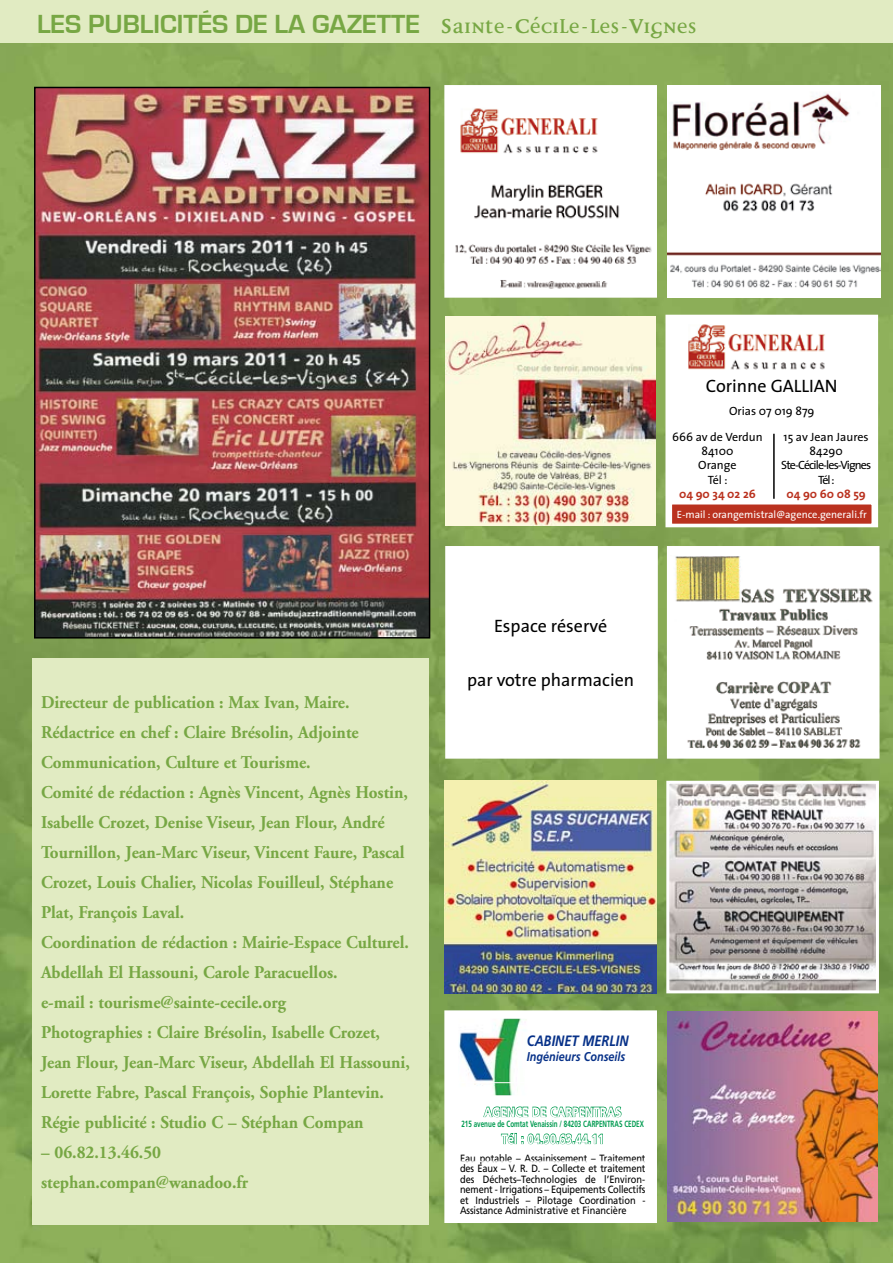
<style>
.page{position:relative;width:893px;height:1263px;background:#fff}
.page>*{position:absolute;margin:0;border:0;box-sizing:border-box;transform-origin:0 0}
.t1{font:700 27px "Eurostile";color:#77a744}
.t2{font:700 18px/30px "Adobe Garamond";color:#77a744;scale:.95 1}
.t3{font:18px "The Sans";color:#000}
.t4{font:italic 700 15px "Frutiger";color:#073188;scale:.85 1}
.t5{font:700 13.5px "Frutiger";color:#fff;scale:.85 1}
.t6{font:italic 700 12.75px "Frutiger";color:#073188;scale:.85 1}
.t7{font:12px/14.4px "The Sans";letter-spacing:-.075em;color:#000;text-align:center}
.t8{font:12px/14.4px "The Sans";color:#000}
.t9{font:700 12px "The Sans";color:#ba321f}
.t10{font:10.5px/10.5px "Frutiger";color:#000;text-align:justify;scale:.88 1}
.t11{font:10.5px "The Sans";color:#fff}
.t12{font:700 9px "Frutiger";color:#009b50;scale:.7 1}
.s1{font-family:"Disturbance";font-size:36px}
.s2{font-family:"Disturbance"}
</style>
<div class="page">
<img style="left:0;top:43px;width:893px;height:1220px">
<div style="left:0;top:0;width:893px;height:43px;background:#e1ebc2"></div>
<img style="left:444px;top:781px;width:213px;height:212px">
<img style="left:446px;top:316px;width:209px;height:210px">
<svg style="left:665px;top:779px;width:215px;height:216px"></svg>
<img style="left:668px;top:1012px;width:209px;height:209px">
<svg style="left:444px;top:544px;width:215px;height:216px"></svg>
<svg style="left:443px;top:1009px;width:215px;height:215px"></svg>
<svg style="left:446px;top:1012px;width:209px;height:209px"></svg>
<svg style="left:664px;top:313px;width:216px;height:216px"></svg>
<div style="left:671px;top:378px;width:201px;height:46px;background:#fff"></div>
<img style="left:690px;top:325px;width:160px;height:45px">
<div style="left:671px;top:431px;width:201px;height:73px;background:#fff"></div>
<div style="left:671px;top:504px;width:201px;height:20px;background:#ba321f"></div>
<div style="left:671px;top:503px;width:202px;height:22px;border:2px solid #fff"></div>
<hr style="left:773px;top:434px;width:2px;height:65px;background:#000">
<svg style="left:443px;top:84px;width:215px;height:215px"></svg>
<img style="left:452px;top:179px;width:197px;height:110px">
<div style="left:450px;top:93px;width:165px;height:70px;background:#fff"></div>
<img style="left:460px;top:108px;width:138px;height:45px">
<img style="left:668px;top:85px;width:212px;height:213px">
<svg style="left:665px;top:544px;width:216px;height:216px"></svg>
<img style="left:37px;top:90px;width:390px;height:545px">
<div style="left:34px;top:87px;width:396px;height:551px;border:2px solid #000"></div>
<div style="left:33px;top:658px;width:396px;height:567px;background:#e1ebc2"></div>
<h1 class="t1" style="left:37px;top:9px;width:661px">LES PUBLICITÉS DE LA GAZETTE <span class="s1">S</span><span class="s2">ainte-</span><span class="s1">C</span><span class="s2">écile-les-</span><span class="s1">V</span><span class="s2">ignes</span></h1>
<p class="t2" style="left:41px;top:688px;width:390px">Directeur de publication : Max Ivan, Maire.<br>Rédactrice en chef : Claire Brésolin, Adjointe Communication, Culture et Tourisme.<br>Comité de rédaction : Agnès Vincent, Agnès Hostin, Isabelle Crozet, Denise Viseur, Jean Flour, André Tournillon, Jean-Marc Viseur, Vincent Faure, Pascal Crozet, Louis Chalier, Nicolas Fouilleul, Stéphane Plat, François Laval.<br>Coordination de rédaction : Mairie-Espace Culturel.<br>Abdellah El Hassouni, Carole Paracuellos.<br>e-mail : tourisme@sainte-cecile.org<br>Photographies : Claire Brésolin, Isabelle Crozet, Jean Flour, Jean-Marc Viseur, Abdellah El Hassouni, Lorette Fabre, Pascal François, Sophie Plantevin.<br>Régie publicité : Studio C – Stéphan Compan</p>
<p class="t2" style="left:41px;top:1138px;width:220px">– 06.82.13.46.50 stephan.compan@wanadoo.fr</p>
<p class="t3" style="left:494px;top:611px;width:115px">Espace réservé</p>
<p class="t3" style="left:467px;top:665px;width:169px">par votre pharmacien</p>
<p class="t3" style="left:706px;top:371px;width:133px">Corinne GALLIAN</p>
<p class="t8" style="left:672px;top:398px;width:144px;line-height:25.7px;text-indent:57px">Orias 07 019 879<br>666 av de Verdun</p>
<p class="t8" style="left:698px;top:443px;width:40px;text-align:center">84100<br>Orange<br>Tél :</p>
<p class="t9" style="left:679px;top:484px;width:78px">04 90 34 02 26</p>
<p class="t7" style="left:781px;top:429px;width:91px">15 av Jean Jaures<br>84290<br>Ste-Cécile-les-Vignes<br>Tél :</p>
<p class="t9" style="left:786px;top:484px;width:81px">04 90 60 08 59</p>
<p class="t11" style="left:677px;top:506px;width:192px">E-mail : orangemistral@agence.generali.fr</p>
<p class="t4" style="left:527px;top:1032px;width:121px">CABINET MERLIN</p>
<p class="t6" style="left:527px;top:1049px;width:117px">Ingénieurs Conseils</p>
<p class="t5" style="left:484px;top:1104px;width:164px">AGENCE DE CARPENTRAS</p>
<p class="t12" style="left:461px;top:1119px;width:262px">215 avenue de Comtat Venaissin / 84203 CARPENTRAS CEDEX</p>
<p class="t5" style="left:501px;top:1131px;width:122px">Tél : 04.90.63.44.11</p>
<p class="t10" style="left:460px;top:1152px;width:212px">Eau potable – Assainissement – Traitement des Eaux – V. R. D. – Collecte et traitement des Déchets–Technologies de l’Environ&shy;nement - Irrigations – Equipements Collectifs et Industriels – Pilotage Coordination - Assistance Administrative et Financière</p>
</div>
